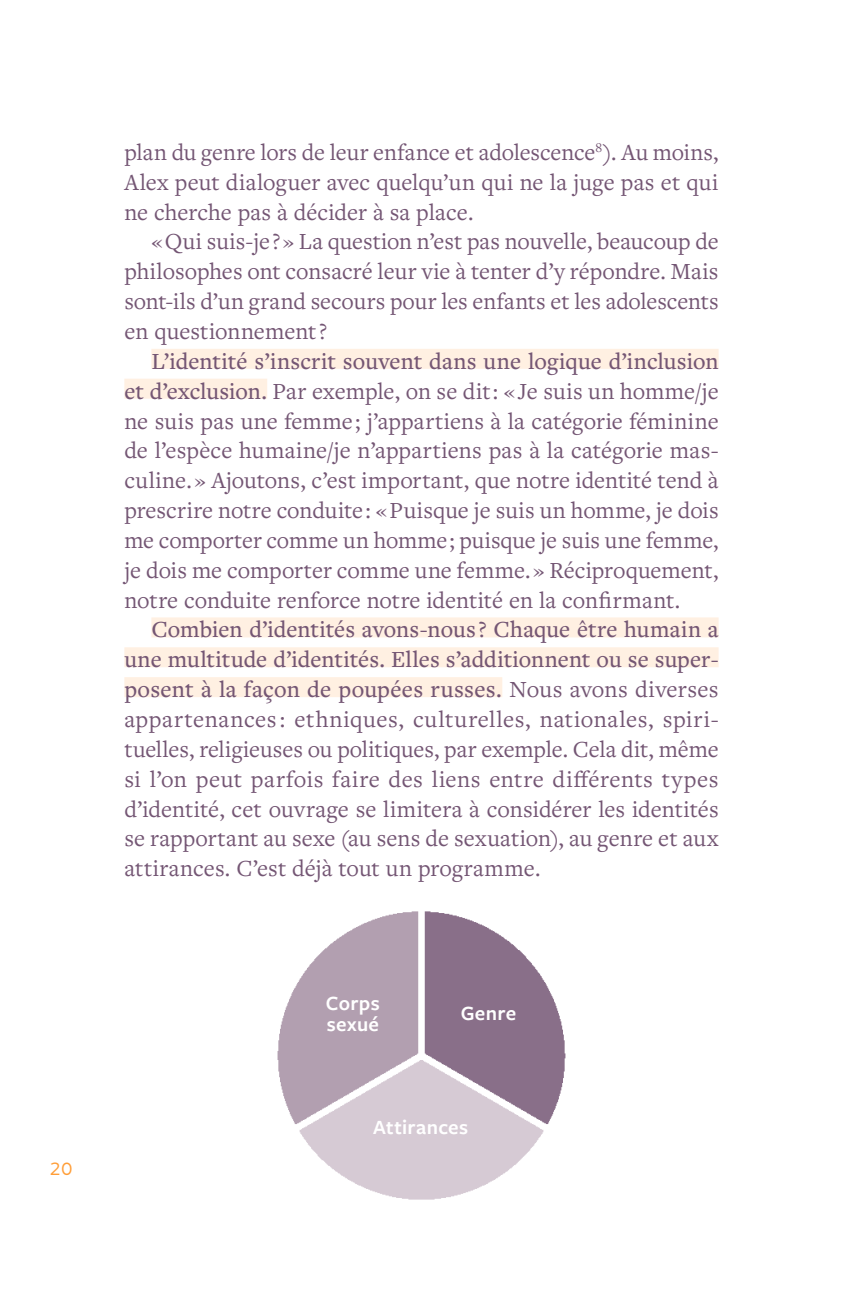
<style>
.page{position:relative;width:861px;height:1293px;background:#fff}
.page>*{position:absolute;margin:0;border:0;box-sizing:border-box;transform-origin:0 0}
.t1{font:24px/29.8px "Freight Text Pro";color:#745674;text-align:justify}
.t2{font:500 22px "Andis";color:#ff9e38}
.t3{font:600 21px/21.6px "Freight Sans Pro";letter-spacing:.015em;color:#fff}
.s1{font-weight:500}
</style>
<div class="page">
<div style="left:151px;top:349px;width:567px;height:20px;background:#fff0e2"></div>
<div style="left:124px;top:379px;width:143px;height:20px;background:#fff0e2"></div>
<div style="left:151px;top:617px;width:567px;height:20px;background:#fff0e2"></div>
<div style="left:124px;top:647px;width:594px;height:20px;background:#fff0e2"></div>
<div style="left:124px;top:677px;width:378px;height:20px;background:#fff0e2"></div>
<img style="left:277px;top:911px;width:289px;height:289px">
<p class="t2" style="left:50px;top:1154px;width:24px">20</p>
<p class="t1" style="left:124px;top:136px;width:596px">plan du genre lors de leur enfance et adolescence<sup>8</sup>). Au moins, Alex peut dialoguer avec quelqu’un qui ne la juge pas et qui ne cherche pas à décider à sa place.</p>
<p class="t1" style="left:124px;top:226px;width:596px;text-indent:27px">« Qui suis-je ? » La question n’est pas nouvelle, beaucoup de philosophes ont consacré leur vie à tenter d’y répondre. Mais sont-ils d’un grand secours pour les enfants et les adolescents en questionnement ?</p>
<p class="t1" style="left:124px;top:345px;width:596px;text-indent:27px"><span class="s1">L’identité s’inscrit souvent dans une logique d’inclusion et d’exclusion.</span> Par exemple, on se dit : « Je suis un homme/je ne suis pas une femme ; j’appartiens à la catégorie féminine de l’espèce humaine/je n’appartiens pas à la catégorie mas&shy;culine. » Ajoutons, c’est important, que notre identité tend à prescrire notre conduite : « Puisque je suis un homme, je dois me comporter comme un homme ; puisque je suis une femme, je dois me comporter comme une femme. » Réciproquement, notre conduite renforce notre identité en la confirmant.</p>
<p class="t1" style="left:124px;top:614px;width:596px;text-indent:27px"><span class="s1">Combien d’identités avons-nous ? Chaque être humain a une multitude d’identités. Elles s’additionnent ou se super&shy;posent à la façon de poupées russes.</span> Nous avons diverses appartenances : ethniques, culturelles, nationales, spiri&shy;tuelles, religieuses ou politiques, par exemple. Cela dit, même si l’on peut parfois faire des liens entre différents types d’identité, cet ouvrage se limitera à considérer les identités se rapportant au sexe (au sens de sexuation), au genre et aux attirances. C’est déjà tout un programme.</p>
<p class="t3" style="left:326px;top:991px;width:55px">Corps sexué</p>
<p class="t3" style="left:461px;top:1002px;width:57px">Genre</p>
<p class="t3" style="left:373px;top:1115px;width:97px">Attirances</p>
</div>
